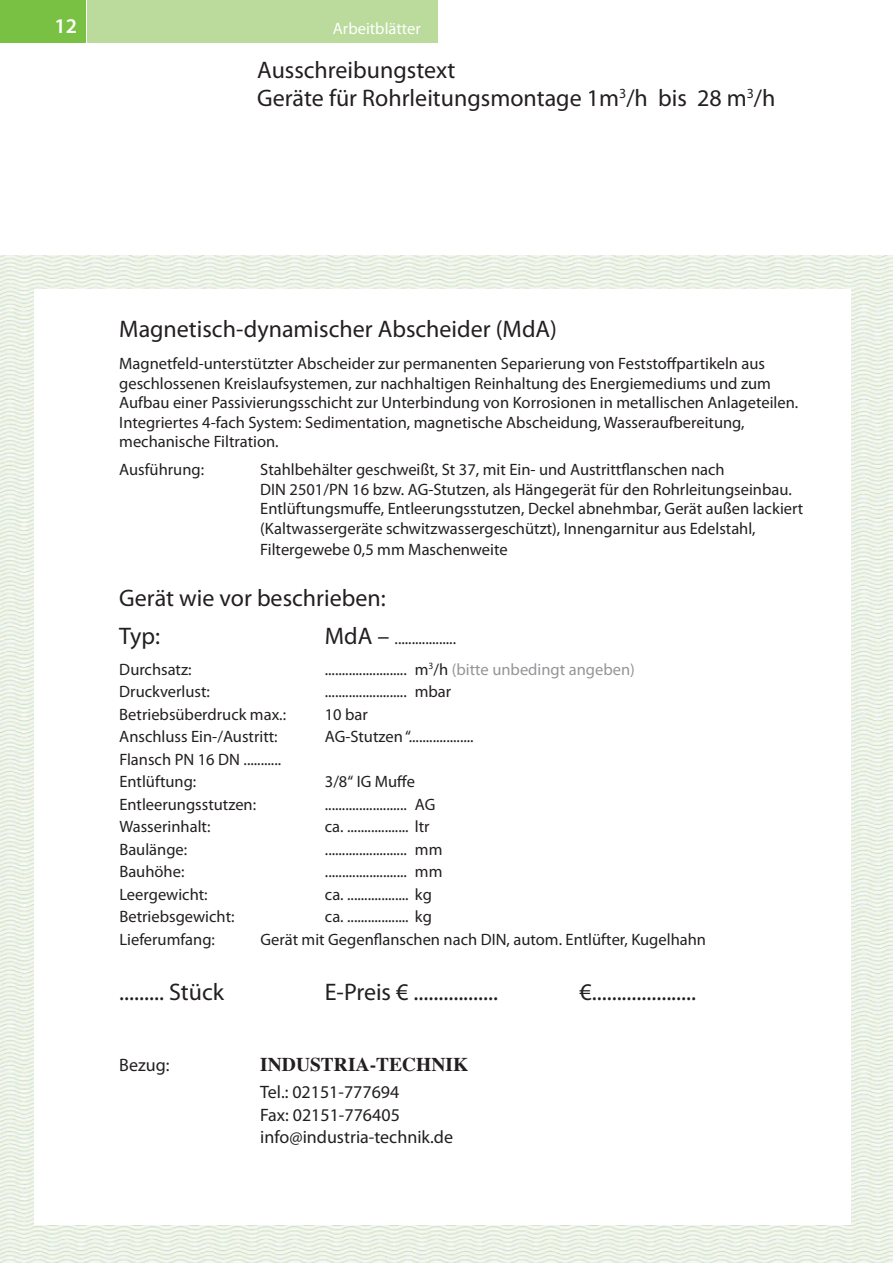
<style>
.page{position:relative;width:893px;height:1263px;background:#fff}
.page>*{position:absolute;margin:0;border:0;box-sizing:border-box;transform-origin:0 0}
.t1{font:24px/28.5px "Myriad Pro";color:#231f20}
.t2{font:600 21px "Myriad Pro";color:#fff}
.t3{font:700 19.5px "Times";color:#231f20}
.t4{font:18px/22.5px "Myriad Pro";color:#231f20}
.t5{font:16.5px/19.5px "Myriad Pro";color:#231f20}
.t6{font:16.5px "Myriad Pro";color:#fff}
.s1{font-size:24px}
.s2{color:#939598}
</style>
<div class="page">
<img style="left:0;top:255px;width:893px;height:1008px">
<div style="left:0;top:0;width:85px;height:43px;background:#79c142"></div>
<div style="left:87px;top:0;width:351px;height:43px;background:#badb9b"></div>
<div style="left:34px;top:289px;width:816px;height:936px;background:#fff"></div>
<p class="t2" style="left:55px;top:12px;width:24px">12</p>
<p class="t6" style="left:333px;top:18px;width:90px">Arbeitblätter</p>
<h1 class="t1" style="left:257px;top:55px;width:520px">Ausschreibungstext<br>Geräte für Rohrleitungsmontage 1m<sup>3</sup>/h bis 28 m<sup>3</sup>/h</h1>
<h1 class="t1" style="left:119px;top:314px;width:439px">Magnetisch-dynamischer Abscheider (MdA)</h1>
<p class="t5" style="left:119px;top:354px;width:681px">Magnetfeld-unterstützter Abscheider zur permanenten Separierung von Feststoffpartikeln aus geschlossenen Kreislaufsystemen, zur nachhaltigen Reinhaltung des Energiemediums und zum Aufbau einer Passivierungsschicht zur Unterbindung von Korrosionen in metallischen Anlageteilen.<br>Integriertes 4-fach System: Sedimentation, magnetische Abscheidung, Wasseraufbereitung, mechanische Filtration.</p>
<p class="t5" style="left:119px;top:460px;width:86px">Ausführung:</p>
<p class="t5" style="left:260px;top:460px;width:545px">Stahlbehälter geschweißt, St 37, mit Ein- und Austrittflanschen nach<br>DIN 2501/PN 16 bzw. AG-Stutzen, als Hängegerät für den Rohrleitungseinbau.<br>Entlüftungsmuffe, Entleerungsstutzen, Deckel abnehmbar, Gerät außen lackiert (Kaltwassergeräte schwitzwassergeschützt), Innengarnitur aus Edelstahl,</p>
<p class="t5" style="left:260px;top:539px;width:249px">Filtergewebe 0,5 mm Maschenweite</p>
<h1 class="t1" style="left:119px;top:578px;width:268px;line-height:38px">Gerät wie vor beschrieben:<br>Typ:</h1>
<p class="t5" style="left:325px;top:628px;width:133px"><span class="s1">MdA –</span> ..................</p>
<p class="t5" style="left:119px;top:659px;width:74px">Durchsatz:</p>
<p class="t5" style="left:325px;top:659px;width:312px">........................ m<sup>3</sup>/h <span class="s2">(bitte unbedingt angeben)</span></p>
<p class="t5" style="left:119px;top:681px;width:92px">Druckverlust:</p>
<p class="t5" style="left:325px;top:681px;width:128px">........................ mbar</p>
<p class="t5" style="left:119px;top:704px;width:168px">Betriebsüberdruck max.:</p>
<p class="t5" style="left:325px;top:704px;width:45px">10 bar</p>
<p class="t5" style="left:119px;top:726px;width:160px">Anschluss Ein-/Austritt:</p>
<p class="t5" style="left:325px;top:726px;width:150px">AG-Stutzen “...................</p>
<p class="t5" style="left:119px;top:747px;width:163px;line-height:22.5px">Flansch PN 16 DN ...........<br>Entlüftung:</p>
<p class="t5" style="left:325px;top:771px;width:92px">3/8“ IG Muffe</p>
<p class="t5" style="left:119px;top:794px;width:138px">Entleerungsstutzen:</p>
<p class="t5" style="left:325px;top:794px;width:112px">........................ AG</p>
<p class="t5" style="left:119px;top:816px;width:93px">Wasserinhalt:</p>
<p class="t5" style="left:325px;top:816px;width:106px">ca. .................. ltr</p>
<p class="t5" style="left:119px;top:839px;width:69px">Baulänge:</p>
<p class="t5" style="left:325px;top:839px;width:119px">........................ mm</p>
<p class="t5" style="left:119px;top:861px;width:67px">Bauhöhe:</p>
<p class="t5" style="left:325px;top:861px;width:119px">........................ mm</p>
<p class="t5" style="left:119px;top:884px;width:90px">Leergewicht:</p>
<p class="t5" style="left:325px;top:884px;width:108px">ca. .................. kg</p>
<p class="t5" style="left:119px;top:906px;width:117px">Betriebsgewicht:</p>
<p class="t5" style="left:325px;top:906px;width:108px">ca. .................. kg</p>
<p class="t5" style="left:119px;top:929px;width:97px">Lieferumfang:</p>
<p class="t5" style="left:260px;top:929px;width:447px">Gerät mit Gegenflanschen nach DIN, autom. Entlüfter, Kugelhahn</p>
<h1 class="t1" style="left:119px;top:977px;width:106px">......... Stück</h1>
<h1 class="t1" style="left:325px;top:977px;width:175px">E-Preis € .................</h1>
<h1 class="t1" style="left:579px;top:977px;width:118px">€.....................</h1>
<p class="t4" style="left:119px;top:1054px;width:52px">Bezug:</p>
<p class="t3" style="left:260px;top:1046px;width:210px">INDUSTRIA-TECHNIK</p>
<p class="t4" style="left:260px;top:1080px;width:194px">Tel.: 02151-777694<br>Fax: 02151-776405 info@industria-technik.de</p>
</div>
